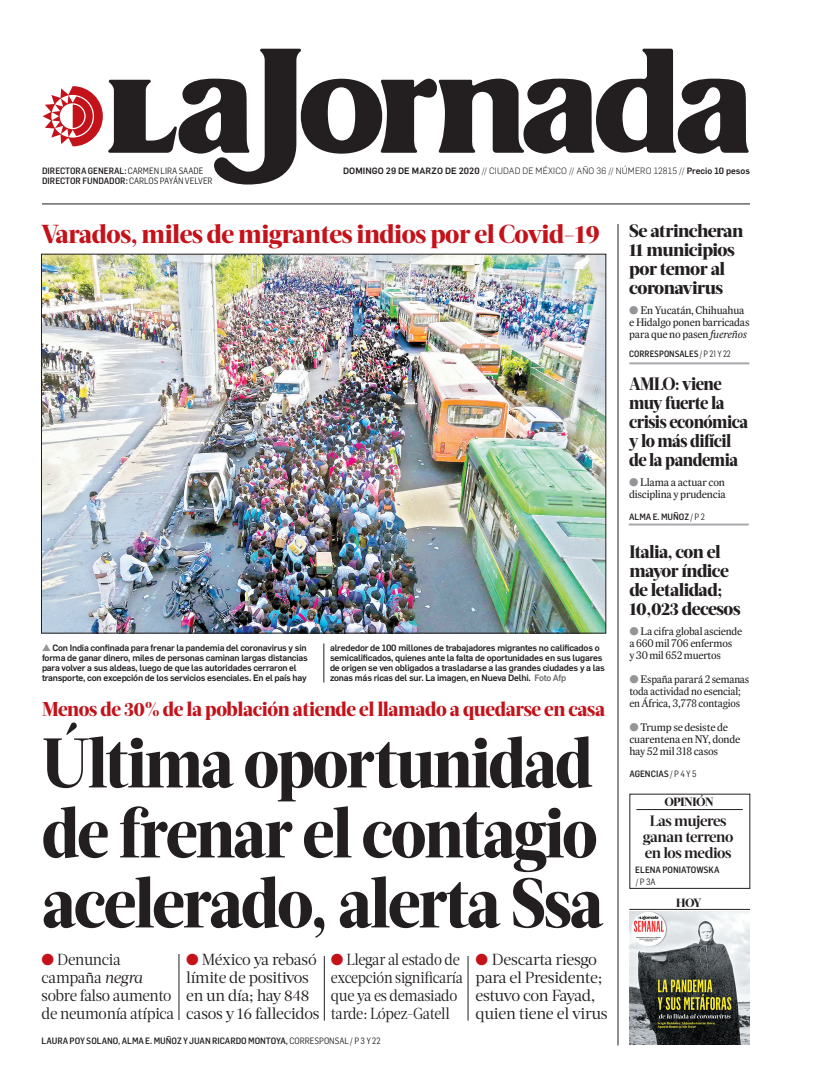
<style>
.page{position:relative;width:822px;height:1089px;background:#fff}
.page>*{position:absolute;margin:0;border:0;box-sizing:border-box;transform-origin:0 0}
.CABEZA_72{font:800 70px/70px "Acta Headline";letter-spacing:-.03em;color:#231f20;scale:.9 1}
.CABEZA_FOTO_24{font:800 26px "Acta Headline";letter-spacing:-.015em;color:#c4121a}
.BALAZO_ROJO_19{font:800 20px "Acta Headline";letter-spacing:-.02em;color:#c4121a;scale:.96 1}
.AVISO_18{font:800 18px/19px "Acta Headline";letter-spacing:-.03em;color:#231f20}
.AVISO_18-2{font:800 18px/19px "Acta Headline";letter-spacing:-.03em;color:#231f20;scale:.92 1}
.SUMARIO_17{font:16px/18px "Acta Deck";letter-spacing:-.02em;color:#231f20}
.SUMARIO_17-2{font:16px/18px "Acta Deck";letter-spacing:-.02em;color:#231f20;scale:.9 1}
.SUMARIO_17-3{font:16px/18px "Acta Deck";letter-spacing:-.02em;color:#231f20;scale:.94 1}
.CABEZA_20{font:700 15px/16px "Acta Headline";letter-spacing:-.03em;color:#231f20;text-align:center}
.CABEZA_56{font:800 12px "Acta Headline";letter-spacing:-.04em;color:#231f20}
.SUMARIO_9_5{font:11px/12px "Expresso Tx";letter-spacing:-.02em;color:#231f20}
.SUMARIO_9_5-2{font:11px/12px "Expresso Tx";letter-spacing:-.02em;color:#231f20;scale:.96 1}
.PIE_DE_FOTO_SIN_PLEC{font:500 9px/10px "Flama";letter-spacing:-.02em;color:#231f20}
.CREDITO_PORTADA{font:500 9px "Flama Semicond";color:#231f20}
.FECHA_AÑO_NUM_PORTAD{font:300 9px "Flama";letter-spacing:.01em;color:#231f20}
.SUMARIO_9_5-3{font:500 9px "Flama Semicond";color:#231f20}
.SUMARIO_9_5-4{font:500 9px "Flama Semicond";color:#231f20;scale:.95 1}
.CREDITO_PORTADA-2{font:9px "Flama Semicond";color:#231f20}
.s1{font-weight:400}
.s2{font-weight:500}
.s3{color:#939598}
.s4{font-style:italic}
.s5{color:#6c6d70}
.s6{color:#c4121a}
</style>
<div class="page">
<svg style="left:43px;top:49px;width:706px;height:136px"></svg>
<hr style="left:618px;top:224px;width:1px;height:822px;background:#231f20">
<img style="left:43px;top:256px;width:561px;height:375px">
<hr style="left:42px;top:204px;width:708px;height:1px;background:#231f20">
<hr style="left:324px;top:956px;width:1px;height:65px;background:#231f20">
<hr style="left:468px;top:956px;width:1px;height:65px;background:#231f20">
<hr style="left:179px;top:954px;width:1px;height:66px;background:#231f20">
<hr style="left:324px;top:644px;width:1px;height:38px;background:#231f20">
<hr style="left:629px;top:362px;width:120px;height:2px;background:#a8a9ad">
<hr style="left:629px;top:524px;width:120px;height:2px;background:#a8a9ad">
<hr style="left:629px;top:909px;width:121px;height:1px;background:#231f20">
<img style="left:629px;top:911px;width:121px;height:134px">
<hr style="left:636px;top:809px;width:107px;height:1px;background:#231f20">
<p class="CREDITO_PORTADA" style="left:42px;top:165px;width:163px">DIRECTORA GENERAL: <span class="s1">CARMEN LIRA SAADE</span></p>
<p class="FECHA_AÑO_NUM_PORTAD" style="left:343px;top:164px;width:408px"><span class="s2">DOMINGO 29 DE MARZO DE 2020</span> // CIUDAD DE MÉXICO // AÑO 36 // NÚMERO 12815 // <span class="s2">Precio 10 pesos</span></p>
<p class="CREDITO_PORTADA" style="left:42px;top:175px;width:172px">DIRECTOR FUNDADOR: <span class="s1">CARLOS PAYÁN VELVER</span></p>
<p class="CABEZA_FOTO_24" style="left:41px;top:218px;width:560px">Varados, miles de migrantes indios por el Covid-19</p>
<p class="AVISO_18" style="left:629px;top:222px;width:116px">Se atrincheran<br>11 municipios por temor al coronavirus</p>
<p class="SUMARIO_9_5" style="left:629px;top:304px;width:122px"><span class="s3">●</span> En Yucatán, Chihuahua e Hidalgo ponen barricadas para que no pasen <span class="s4">fuereños</span></p>
<p class="SUMARIO_9_5-4" style="left:629px;top:348px;width:108px">CORRESPONSALES <span class="s1">/ P 21 Y 22</span></p>
<p class="AVISO_18-2" style="left:629px;top:374px;width:131px">AMLO: viene muy fuerte la crisis económica y lo más difícil de la pandemia</p>
<p class="SUMARIO_9_5" style="left:629px;top:476px;width:98px"><span class="s3">●</span> Llama a actuar con disciplina y prudencia</p>
<p class="SUMARIO_9_5-3" style="left:629px;top:511px;width:77px">ALMA E. MUÑOZ <span class="s1">/ P 2</span></p>
<p class="AVISO_18" style="left:629px;top:542px;width:113px">Italia, con el mayor índice de letalidad;<br>10,023 decesos</p>
<p class="SUMARIO_9_5" style="left:629px;top:625px;width:114px"><span class="s3">●</span> La cifra global asciende a 660 mil 706 enfermos<br>y 30 mil 652 muertos</p>
<p class="SUMARIO_9_5-2" style="left:629px;top:673px;width:126px"><span class="s3">●</span> España parará 2 semanas toda actividad no esencial; en África, 3,778 contagios</p>
<p class="SUMARIO_9_5" style="left:629px;top:721px;width:113px"><span class="s3">●</span> Trump se desiste de cuarentena en NY, donde hay 52 mil 318 casos</p>
<p class="SUMARIO_9_5-3" style="left:629px;top:768px;width:69px">AGENCIAS <span class="s1">/ P 4 Y 5</span></p>
<p class="PIE_DE_FOTO_SIN_PLEC" style="left:42px;top:642px;width:267px"><span class="s3">▲</span> Con India confinada para frenar la pandemia del coronavirus y sin forma de ganar dinero, miles de personas caminan largas distancias para volver a sus aldeas, luego de que las autoridades cerraron el transporte, con excepción de los servicios esenciales. En el país hay</p>
<p class="PIE_DE_FOTO_SIN_PLEC" style="left:330px;top:642px;width:276px">alrededor de 100 millones de trabajadores migrantes no calificados o semicalificados, quienes ante la falta de oportunidades en sus lugares de origen se ven obligados a trasladarse a las grandes ciudades y a las zonas más ricas del sur. La imagen, en Nueva Delhi. <span class="s5">Foto Afp</span></p>
<p class="BALAZO_ROJO_19" style="left:42px;top:697px;width:588px">Menos de 30% de la población atiende el llamado a quedarse en casa</p>
<p class="CABEZA_72" style="left:42px;top:729px;width:626px">Última oportunidad de frenar el contagio acelerado, alerta Ssa</p>
<p class="CABEZA_56" style="left:664px;top:795px;width:51px">OPINIÓN</p>
<p class="CABEZA_20" style="left:643px;top:813px;width:92px">Las mujeres ganan terreno en los medios</p>
<p class="CREDITO_PORTADA" style="left:635px;top:864px;width:86px">ELENA PONIATOWSKA</p>
<p class="CREDITO_PORTADA-2" style="left:636px;top:876px;width:21px">/ P 3A</p>
<p class="CABEZA_56" style="left:676px;top:895px;width:27px">HOY</p>
<p class="SUMARIO_17-3" style="left:42px;top:950px;width:143px"><span class="s6">●</span> Denuncia campaña <span class="s4">negra </span>sobre falso aumento de neumonía atípica</p>
<p class="SUMARIO_17" style="left:186px;top:950px;width:135px"><span class="s6">●</span> México ya rebasó límite de positivos en un día; hay 848 casos y 16 fallecidos</p>
<p class="SUMARIO_17-2" style="left:331px;top:950px;width:148px"><span class="s6">●</span> Llegar al estado de excepción significaría que ya es demasiado tarde: López-Gatell</p>
<p class="SUMARIO_17" style="left:476px;top:950px;width:134px"><span class="s6">●</span> Descarta riesgo para el Presidente; estuvo con Fayad, quien tiene el virus</p>
<p class="CREDITO_PORTADA" style="left:42px;top:1035px;width:340px">LAURA POY SOLANO, ALMA E. MUÑOZ Y JUAN RICARDO MONTOYA, <span class="s1">CORRESPONSAL / P 3 Y 22</span></p>
</div>
